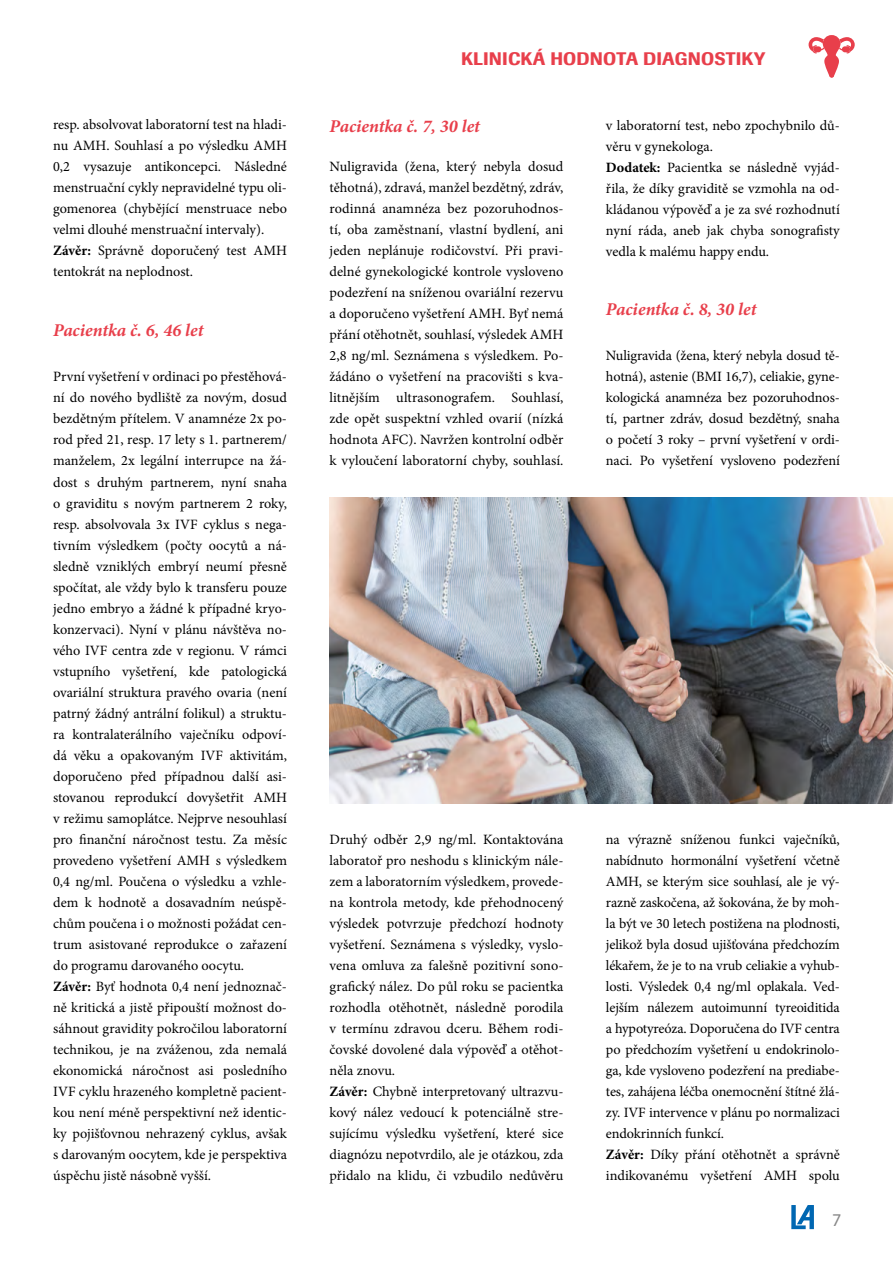
<style>
.page{position:relative;width:893px;height:1263px;background:#fff}
.page>*{position:absolute;margin:0;border:0;box-sizing:border-box;transform-origin:0 0}
.t1{font:italic 700 18px "Minion Pro";color:#e83f4b}
.t2{font:500 18px "Imago";letter-spacing:.01em;color:#e83f4b}
.t3{font:18px "Myriad Pro";color:#878787}
.t4{font:14.25px/21px "Minion Pro";color:#000}
.s1{font-weight:700}
</style>
<div class="page">
<svg style="left:791px;top:1205px;width:23px;height:24px"></svg>
<svg style="left:809px;top:35px;width:46px;height:43px"></svg>
<img style="left:330px;top:497px;width:563px;height:306px">
<p class="t4" style="left:53px;top:114px;width:235px">resp. absolvovat laboratorní test na hladi&shy;nu AMH. Souhlasí a po výsledku AMH 0,2 vysazuje antikoncepci. Následné menstruační cykly nepravidelné typu oli&shy;gomenorea (chybějící menstruace nebo velmi dlouhé menstruační intervaly).<br><span class="s1">Závěr:</span> Správně doporučený test AMH tentokrát na neplodnost.</p>
<p class="t1" style="left:53px;top:318px;width:152px">Pacientka č. 6, 46 let</p>
<p class="t4" style="left:53px;top:366px;width:235px">První vyšetření v ordinaci po přestěhová&shy;ní do nového bydliště za novým, dosud bezdětným přítelem. V anamnéze 2x po&shy;rod před 21, resp. 17 lety s 1. partnerem/ manželem, 2x legální interrupce na žá&shy;dost s druhým partnerem, nyní snaha o graviditu s novým partnerem 2 roky, resp. absolvovala 3x IVF cyklus s nega&shy;tivním výsledkem (počty oocytů a ná&shy;sledně vzniklých embryí neumí přesně spočítat, ale vždy bylo k transferu pouze jedno embryo a žádné k případné kryo&shy;konzervaci). Nyní v plánu návštěva no&shy;vého IVF centra zde v regionu. V rámci vstupního vyšetření, kde patologická ovariální struktura pravého ovaria (není patrný žádný antrální folikul) a struktu&shy;ra kontralaterálního vaječníku odpoví&shy;dá věku a opakovaným IVF aktivitám, doporučeno před případnou další asi&shy;stovanou reprodukcí dovyšetřit AMH v režimu samoplátce. Nejprve nesouhlasí pro finanční náročnost testu. Za měsíc provedeno vyšetření AMH s výsledkem 0,4 ng/ml. Poučena o výsledku a vzhle&shy;dem k hodnotě a dosavadním neúspě&shy;chům poučena i o možnosti požádat cen&shy;trum asistované reprodukce o zařazení do programu darovaného oocytu.<br><span class="s1">Závěr:</span> Byť hodnota 0,4 není jednoznač&shy;ně kritická a jistě připouští možnost do&shy;sáhnout gravidity pokročilou laboratorní technikou, je na zváženou, zda nemalá ekonomická náročnost asi posledního IVF cyklu hrazeného kompletně pacient&shy;kou není méně perspektivní než identic&shy;ky pojišťovnou nehrazený cyklus, avšak s darovaným oocytem, kde je perspektiva úspěchu jistě násobně vyšší.</p>
<p class="t2" style="left:461px;top:47px;width:306px">KLINICKÁ HODNOTA DIAGNOSTIKY</p>
<p class="t1" style="left:330px;top:114px;width:152px">Pacientka č. 7, 30 let</p>
<p class="t4" style="left:330px;top:156px;width:235px;text-align:justify">Nuligravida (žena, který nebyla dosud těhotná), zdravá, manžel bezdětný, zdráv, rodinná anamnéza bez pozoruhodnos&shy;tí, oba zaměstnaní, vlastní bydlení, ani jeden neplánuje rodičovství. Při pravi&shy;delné gynekologické kontrole vysloveno podezření na sníženou ovariální rezervu a doporučeno vyšetření AMH. Byť nemá přání otěhotnět, souhlasí, výsledek AMH 2,8 ng/ml. Seznámena s výsledkem. Po&shy;žádáno o vyšetření na pracovišti s kva&shy;litnějším ultrasonografem. Souhlasí, zde opět suspektní vzhled ovarií (nízká hodnota AFC). Navržen kontrolní odběr k vyloučení laboratorní chyby, souhlasí.</p>
<p class="t4" style="left:606px;top:115px;width:235px">v laboratorní test, nebo zpochybnilo dů&shy;věru v gynekologa.<br><span class="s1">Dodatek:</span> Pacientka se následně vyjád&shy;řila, že díky graviditě se vzmohla na od&shy;kládanou výpověď a je za své rozhodnutí nyní ráda, aneb jak chyba sonografisty vedla k malému happy endu.</p>
<p class="t1" style="left:606px;top:297px;width:152px">Pacientka č. 8, 30 let</p>
<p class="t4" style="left:606px;top:345px;width:235px;text-align:justify">Nuligravida (žena, který nebyla dosud tě&shy;hotná), astenie (BMI 16,7), celiakie, gyne&shy;kologická anamnéza bez pozoruhodnos&shy;tí, partner zdráv, dosud bezdětný, snaha o početí 3 roky – první vyšetření v ordi&shy;naci. Po vyšetření vysloveno podezření</p>
<p class="t4" style="left:330px;top:829px;width:235px">Druhý odběr 2,9 ng/ml. Kontaktována laboratoř pro neshodu s klinickým nále&shy;zem a laboratorním výsledkem, provede&shy;na kontrola metody, kde přehodnocený výsledek potvrzuje předchozí hodnoty vyšetření. Seznámena s výsledky, vyslo&shy;vena omluva za falešně pozitivní sono&shy;grafický nález. Do půl roku se pacientka rozhodla otěhotnět, následně porodila v termínu zdravou dceru. Během rodi&shy;čovské dovolené dala výpověď a otěhot&shy;něla znovu.<br><span class="s1">Závěr:</span> Chybně interpretovaný ultrazvu&shy;kový nález vedoucí k potenciálně stre&shy;sujícímu výsledku vyšetření, které sice diagnózu nepotvrdilo, ale je otázkou, zda přidalo na klidu, či vzbudilo nedůvěru</p>
<p class="t4" style="left:606px;top:828px;width:235px">na výrazně sníženou funkci vaječníků, nabídnuto hormonální vyšetření včetně AMH, se kterým sice souhlasí, ale je vý&shy;razně zaskočena, až šokována, že by moh&shy;la být ve 30 letech postižena na plodnosti, jelikož byla dosud ujišťována předchozím lékařem, že je to na vrub celiakie a vyhub&shy;losti. Výsledek 0,4 ng/ml oplakala. Ved&shy;lejším nálezem autoimunní tyreoiditida a hypotyreóza. Doporučena do IVF centra po předchozím vyšetření u endokrinolo&shy;ga, kde vysloveno podezření na prediabe&shy;tes, zahájena léčba onemocnění štítné žlá&shy;zy. IVF intervence v plánu po normalizaci endokrinních funkcí.<br><span class="s1">Závěr:</span> Díky přání otěhotnět a správně indikovanému vyšetření AMH spolu</p>
<p class="t3" style="left:832px;top:1209px;width:11px">7</p>
</div>
